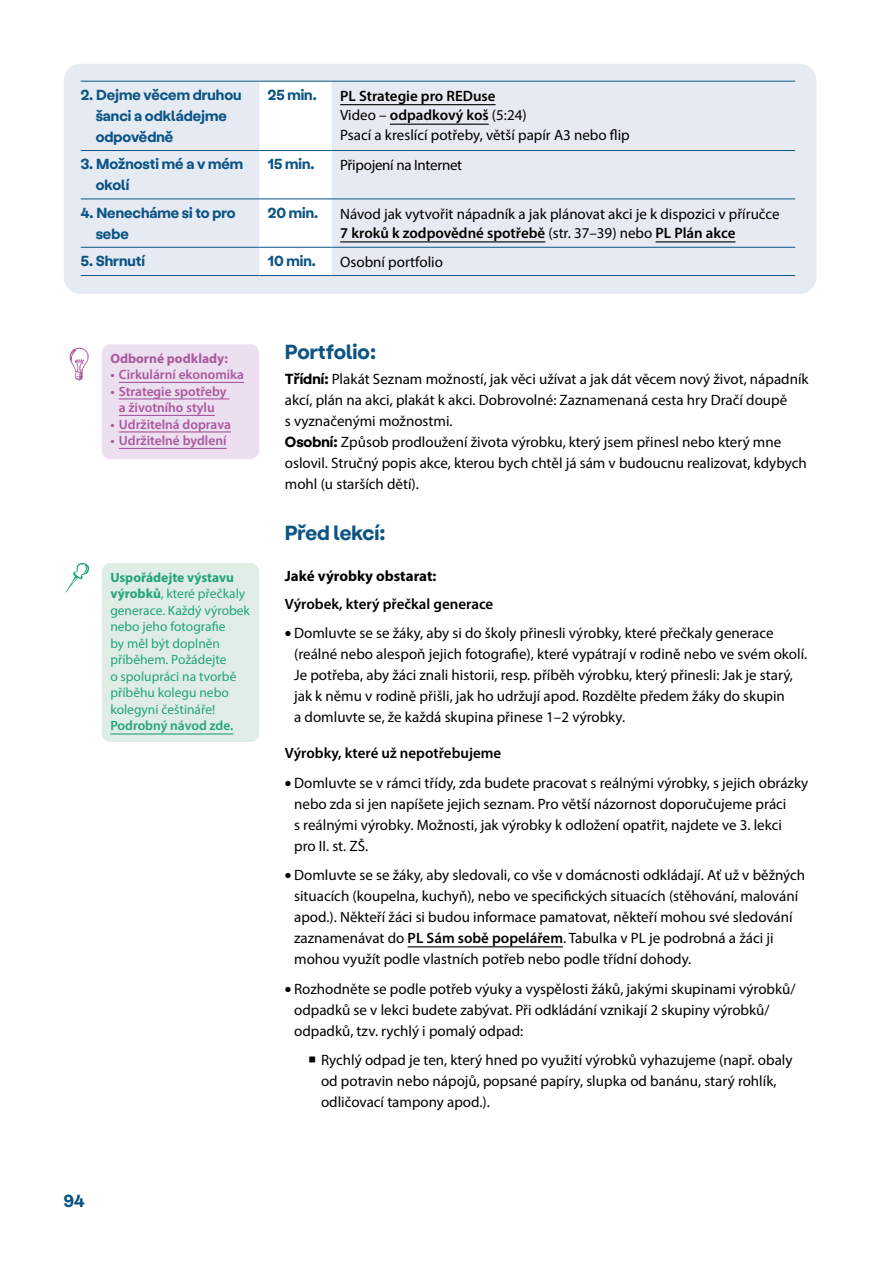
<style>
.page{position:relative;width:893px;height:1263px;background:#fff}
.page>*{position:absolute;margin:0;border:0;box-sizing:border-box;transform-origin:0 0}
.t1{font:700 21px "Stabil Grotesk";color:#0b5485}
.t2{font:700 18px "Stabil Grotesk";color:#0b5485}
.t3{font:15px/21px "Myriad Pro";color:#000}
.t4{font:700 15px/21px "Stabil Grotesk";color:#0b5485}
.t5{font:600 15px "Myriad Pro";color:#000}
.t6{font:700 15px "Myriad Pro";color:#000}
.t7{font:15px "Myriad Pro";letter-spacing:-.02em;color:#000}
.t8{font:13.5px/16.5px "Myriad Pro";color:#22a47a}
.t9{font:600 13.5px/16.5px "Myriad Pro";color:#a8589e;text-align:center}
.t10{font:600 13.5px "Myriad Pro";color:#22a47a}
.t11{font:700 13.5px "Myriad Pro";color:#a8589e}
.s1{font-weight:600}
.s2{font-weight:700}
.s3{font-family:"Stabil Grotesk";font-weight:700}
</style>
<div class="page">
<hr style="left:408px;top:946px;width:155px;height:1px;background:#000">
<div style="left:64px;top:64px;width:752px;height:230px;background:#e6eaf3;border-radius:17px"></div>
<div style="left:259px;top:82px;width:73px;height:193px;background:#fff"></div>
<hr style="left:81px;top:81px;width:178px;height:1px;background:#0b5485">
<hr style="left:332px;top:81px;width:463px;height:1px;background:#0b5485">
<hr style="left:81px;top:150px;width:178px;height:1px;background:#0b5485">
<hr style="left:259px;top:150px;width:73px;height:1px;background:#0b5485">
<hr style="left:332px;top:150px;width:463px;height:1px;background:#0b5485">
<hr style="left:81px;top:199px;width:178px;height:1px;background:#0b5485">
<hr style="left:332px;top:199px;width:463px;height:1px;background:#0b5485">
<hr style="left:81px;top:247px;width:178px;height:1px;background:#0b5485">
<hr style="left:332px;top:247px;width:463px;height:1px;background:#0b5485">
<hr style="left:81px;top:275px;width:178px;height:1px;background:#0b5485">
<hr style="left:259px;top:275px;width:73px;height:1px;background:#0b5485">
<hr style="left:332px;top:275px;width:463px;height:1px;background:#0b5485">
<hr style="left:259px;top:81px;width:73px;height:1px;background:#0b5485">
<hr style="left:259px;top:199px;width:73px;height:1px;background:#0b5485">
<hr style="left:259px;top:247px;width:73px;height:1px;background:#0b5485">
<hr style="left:340px;top:104px;width:156px;height:1px;background:#000">
<hr style="left:390px;top:124px;width:99px;height:1px;background:#000">
<hr style="left:340px;top:241px;width:205px;height:1px;background:#000">
<hr style="left:656px;top:241px;width:79px;height:1px;background:#000">
<div style="left:102px;top:344px;width:157px;height:115px;background:#ecdfef;border-radius:9px"></div>
<hr style="left:119px;top:382px;width:125px;height:1px;background:#a8589e">
<hr style="left:119px;top:398px;width:110px;height:1px;background:#a8589e">
<hr style="left:119px;top:415px;width:96px;height:1px;background:#a8589e">
<hr style="left:119px;top:431px;width:112px;height:1px;background:#a8589e">
<hr style="left:119px;top:448px;width:108px;height:1px;background:#a8589e">
<img style="left:69px;top:347px;width:20px;height:34px">
<div style="left:102px;top:563px;width:157px;height:179px;background:#e0ede5;border-radius:9px"></div>
<hr style="left:110px;top:733px;width:123px;height:1px;background:#22a47a">
<img style="left:65px;top:563px;width:24px;height:30px">
<p class="t4" style="left:96px;top:83px;width:147px;text-indent:-15px">2. Dejme věcem druhou šanci a odkládejme odpovědně</p>
<p class="t4" style="left:268px;top:83px;width:50px">25 min.</p>
<p class="t3" style="left:340px;top:86px;width:291px;line-height:19.5px"><span class="s1">PL Strategie pro REDuse<br></span>Video – <span class="s1">odpadkový koš</span> (5:24)<br>Psací a kreslící potřeby, větší papír A3 nebo flip</p>
<p class="t4" style="left:96px;top:153px;width:149px;text-indent:-15px">3. Možnosti mé a v mém okolí</p>
<p class="t4" style="left:268px;top:153px;width:48px">15 min.</p>
<p class="t7" style="left:340px;top:156px;width:124px">Připojení na Internet</p>
<p class="t4" style="left:96px;top:201px;width:142px;text-indent:-15px">4. Nenecháme si to pro sebe</p>
<p class="t4" style="left:268px;top:201px;width:52px">20 min.</p>
<p class="t3" style="left:340px;top:204px;width:441px;line-height:19.5px">Návod jak vytvořit nápadník a jak plánovat akci je k dispozici v příručce<br><span class="s1">7 kroků k zodpovědné spotřebě</span> (str. 37–39) nebo <span class="s1">PL Plán akce</span></p>
<p class="t4" style="left:81px;top:249px;width:66px">5. Shrnutí</p>
<p class="t4" style="left:268px;top:249px;width:50px">10 min.</p>
<p class="t3" style="left:340px;top:251px;width:104px">Osobní portfolio</p>
<p class="t11" style="left:110px;top:350px;width:119px">Odborné podklady:</p>
<p class="t9" style="left:110px;top:366px;width:135px">• Cirkulární ekonomika</p>
<p class="t9" style="left:110px;top:383px;width:118px">• Strategie spotřeby a životního stylu</p>
<p class="t9" style="left:110px;top:416px;width:122px">• Udržitelná doprava</p>
<p class="t9" style="left:110px;top:432px;width:118px">• Udržitelné bydlení</p>
<p class="t8" style="left:110px;top:569px;width:141px"><span class="s2">Uspořádejte výstavu výrobků</span>, které přečkaly generace. Každý výrobek nebo jeho fotografie<br>by měl být doplněn příběhem. Požádejte<br>o spolupráci na tvorbě příběhu kolegu nebo kolegyni češtináře!</p>
<p class="t10" style="left:110px;top:717px;width:125px">Podrobný návod zde.</p>
<p class="t2" style="left:64px;top:1187px;width:22px">94</p>
<h1 class="t1" style="left:285px;top:335px;width:93px">Portfolio:</h1>
<p class="t3" style="left:285px;top:368px;width:525px"><span class="s3">Třídní:</span> Plakát Seznam možností, jak věci užívat a jak dát věcem nový život, nápadník akcí, plán na akci, plakát k akci. Dobrovolné: Zaznamenaná cesta hry Dračí doupě<br>s vyznačenými možnostmi.<br><span class="s3">Osobní:</span> Způsob prodloužení života výrobku, který jsem přinesl nebo který mne oslovil. Stručný popis akce, kterou bych chtěl já sám v budoucnu realizovat, kdybych mohl (u starších dětí).</p>
<h1 class="t1" style="left:285px;top:516px;width:102px">Před lekcí:</h1>
<p class="t6" style="left:285px;top:566px;width:153px">Jaké výrobky obstarat:</p>
<p class="t5" style="left:285px;top:594px;width:210px">Výrobek, který přečkal generace</p>
<p class="t3" style="left:294px;top:622px;width:515px;text-indent:-9px"><span class="s3">•</span> Domluvte se se žáky, aby si do školy přinesli výrobky, které přečkaly generace (reálné nebo alespoň jejich fotografie), které vypátrají v rodině nebo ve svém okolí.<br>Je potřeba, aby žáci znali historii, resp. příběh výrobku, který přinesli: Jak je starý, jak k němu v rodině přišli, jak ho udržují apod. Rozdělte předem žáky do skupin<br>a domluvte se, že každá skupina přinese 1–2 výrobky.</p>
<p class="t5" style="left:285px;top:743px;width:218px">Výrobky, které už nepotřebujeme</p>
<p class="t3" style="left:294px;top:772px;width:516px;text-indent:-9px"><span class="s3">•</span> Domluvte se v rámci třídy, zda budete pracovat s reálnými výrobky, s jejich obrázky nebo zda si jen napíšete jejich seznam. Pro větší názornost doporučujeme práci<br>s reálnými výrobky. Možnosti, jak výrobky k odložení opatřit, najdete ve 3. lekci<br>pro II. st. ZŠ.</p>
<p class="t3" style="left:294px;top:864px;width:513px;text-indent:-9px"><span class="s3">•</span> Domluvte se se žáky, aby sledovali, co vše v domácnosti odkládají. Ať už v běžných situacích (koupelna, kuchyň), nebo ve specifických situacích (stěhování, malování apod.). Někteří žáci si budou informace pamatovat, někteří mohou své sledování zaznamenávat do <span class="s1">PL Sám sobě popelářem</span>. Tabulka v PL je podrobná a žáci ji mohou využít podle vlastních potřeb nebo podle třídní dohody.</p>
<p class="t3" style="left:294px;top:978px;width:503px;text-indent:-9px"><span class="s3">•</span> Rozhodněte se podle potřeb výuky a vyspělosti žáků, jakými skupinami výrobků/ odpadků se v lekci budete zabývat. Při odkládání vznikají 2 skupiny výrobků/ odpadků, tzv. rychlý i pomalý odpad:</p>
<p class="t3" style="left:321px;top:1049px;width:473px;text-indent:-13px">○ Rychlý odpad je ten, který hned po využití výrobků vyhazujeme (např. obaly od potravin nebo nápojů, popsané papíry, slupka od banánu, starý rohlík, odličovací tampony apod.).</p>
</div>
